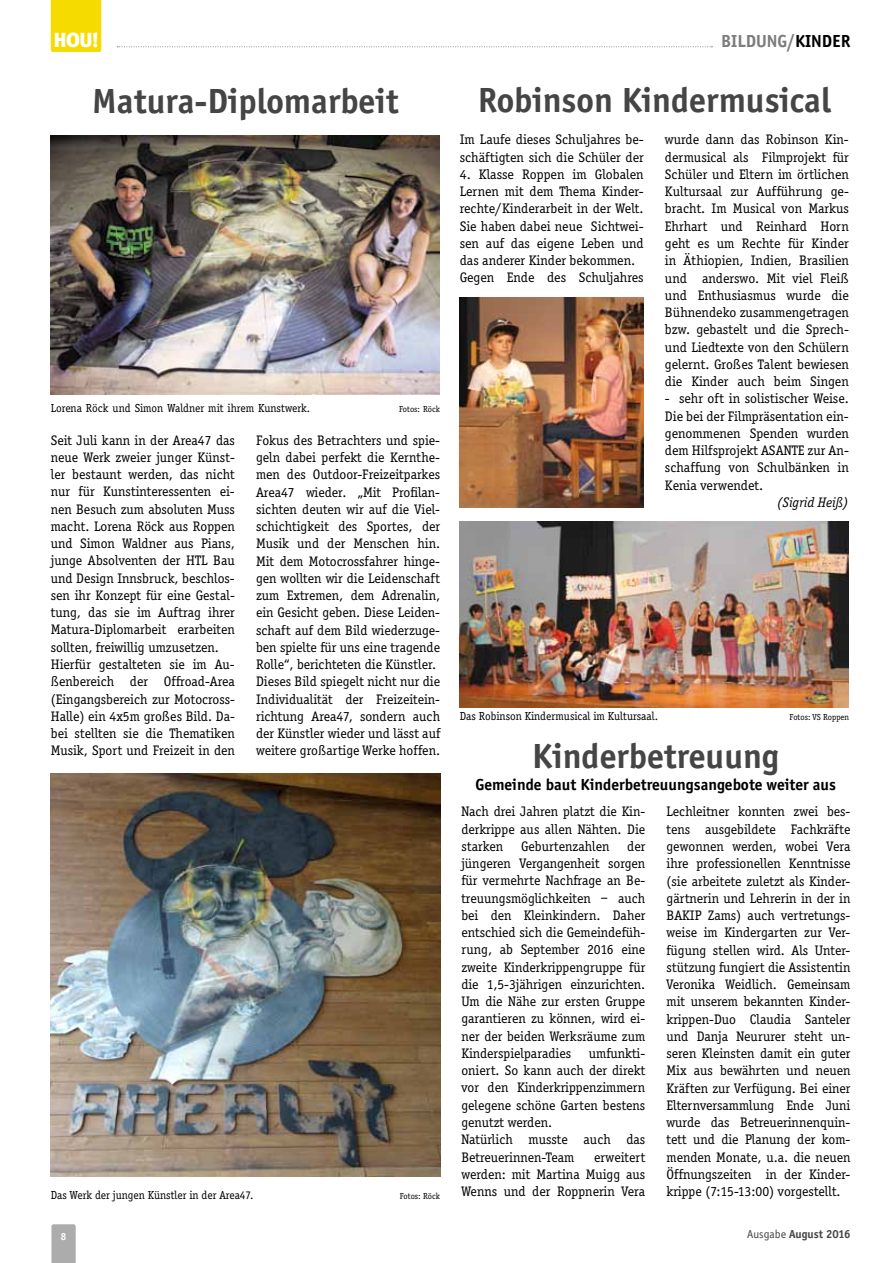
<style>
.page{position:relative;width:893px;height:1263px;background:#fff}
.page>*{position:absolute;margin:0;border:0;box-sizing:border-box;transform-origin:0 0}
.t1{font:700 36px "Officina Sans";color:#454545}
.t2{font:900 20.4px "Meta Plus";color:#fff}
.t3{font:700 18px "Officina Sans";color:#7c7c7c}
.t4{font:700 16.5px "Officina Sans";color:#000}
.t5{font:14.25px/17.2px "Officina Serif";color:#000;text-align:justify}
.t6{font:italic 14.25px "Officina Serif";color:#000}
.t7{font:12px "Officina Serif";color:#000}
.t8{font:700 12px "Officina Sans";color:#454545}
.t9{font:700 10.5px "Officina Sans";color:#fff}
.t10{font:9px "Officina Serif";color:#000}
.s1{color:#000}
.s2{font-weight:400}
</style>
<div class="page">
<svg style="left:51px;top:1224px;width:25px;height:39px"></svg>
<div style="left:51px;top:0;width:50px;height:52px;background:#f6db00"></div>
<svg style="left:117px;top:46px;width:595px;height:1px"></svg>
<img style="left:460px;top:298px;width:184px;height:210px">
<img style="left:460px;top:521px;width:389px;height:186px">
<img style="left:51px;top:773px;width:389px;height:403px">
<img style="left:51px;top:135px;width:389px;height:260px">
<h2 class="t2" style="left:53px;top:28px;width:47px">HOU!</h2>
<p class="t3" style="left:721px;top:30px;width:131px">BILDUNG/<span class="s1">KINDER</span></p>
<h1 class="t1" style="left:92px;top:79px;width:308px">Matura-Diplomarbeit</h1>
<p class="t7" style="left:51px;top:401px;width:261px">Lorena Röck und Simon Waldner mit ihrem Kunstwerk.</p>
<p class="t10" style="left:399px;top:404px;width:43px">Fotos: Röck</p>
<p class="t5" style="left:51px;top:431px;width:186px;text-align:left">Seit Juli kann in der Area47 das neue Werk zweier junger Künst&shy;ler bestaunt werden, das nicht nur für Kunstinteressenten ei&shy;nen Besuch zum absoluten Muss macht. Lorena Röck aus Roppen und Simon Waldner aus Pians, junge Absolventen der HTL Bau und Design Innsbruck, beschlos&shy;sen ihr Konzept für eine Gestal&shy;tung, das sie im Auftrag ihrer<br>Matura-Diplomarbeit erarbeiten sollten, freiwillig umzusetzen.<br>Hierfür gestalteten sie im Au&shy;ßenbereich der Offroad-Area (Eingangsbereich zur Motocross-<br>Halle) ein 4x5m großes Bild. Da&shy;bei stellten sie die Thematiken<br>Musik, Sport und Freizeit in den</p>
<p class="t5" style="left:256px;top:432px;width:186px;text-align:left">Fokus des Betrachters und spie&shy;geln dabei perfekt die Kernthe&shy;men des Outdoor-Freizeitparkes<br>Area47 wieder. „Mit Profilan&shy;sichten deuten wir auf die Viel&shy;schichtigkeit des Sportes, der<br>Musik und der Menschen hin.<br>Mit dem Motocrossfahrer hinge&shy;gen wollten wir die Leidenschaft zum Extremen, dem Adrenalin, ein Gesicht geben. Diese Leiden&shy;schaft auf dem Bild wiederzuge&shy;ben spielte für uns eine tragende<br>Rolle“, berichteten die Künstler.<br>Dieses Bild spiegelt nicht nur die<br>Individualität der Freizeitein&shy;richtung Area47, sondern auch der Künstler wieder und lässt auf weitere großartige Werke hoffen.</p>
<p class="t7" style="left:51px;top:1188px;width:204px">Das Werk der jungen Künstler in der Area47.</p>
<p class="t10" style="left:400px;top:1191px;width:42px">Fotos: Röck</p>
<h1 class="t1" style="left:478px;top:78px;width:354px">Robinson Kindermusical</h1>
<p class="t5" style="left:460px;top:131px;width:185px">Im Laufe dieses Schuljahres be&shy;schäftigten sich die Schüler der</p>
<p class="t5" style="left:460px;top:166px;width:185px;text-align:left">4. Klasse Roppen im Globalen<br>Lernen mit dem Thema Kinder&shy;rechte/Kinderarbeit in der Welt.<br>Sie haben dabei neue Sichtwei&shy;sen auf das eigene Leben und das anderer Kinder bekommen.<br>Gegen Ende des Schuljahres</p>
<p class="t5" style="left:665px;top:131px;width:185px">wurde dann das Robinson Kin&shy;dermusical als Filmprojekt für Schüler und Eltern im örtlichen Kultursaal zur Aufführung ge&shy;bracht. Im Musical von Markus Ehrhart und Reinhard Horn geht es um Rechte für Kinder in Äthiopien, Indien, Brasilien und anderswo. Mit viel Fleiß und Enthusiasmus wurde die Bühnendeko zusammengetragen bzw. gebastelt und die Sprech&shy;und Liedtexte von den Schülern gelernt. Großes Talent bewiesen die Kinder auch beim Singen</p>
<p class="t5" style="left:665px;top:390px;width:185px">- sehr oft in solistischer Weise.<br>Die bei der Filmpräsentation ein&shy;genommenen Spenden wurden dem Hilfsprojekt ASANTE zur An&shy;schaffung von Schulbänken in Kenia verwendet.</p>
<p class="t6" style="left:777px;top:494px;width:73px">(Sigrid Heiß)</p>
<p class="t7" style="left:460px;top:710px;width:200px">Das Robinson Kindermusical im Kultursaal.</p>
<p class="t10" style="left:789px;top:712px;width:61px">Fotos: VS Roppen</p>
<h1 class="t1" style="left:532px;top:735px;width:249px">Kinderbetreuung</h1>
<p class="t4" style="left:475px;top:774px;width:362px">Gemeinde baut Kinderbetreuungsangebote weiter aus</p>
<p class="t5" style="left:461px;top:803px;width:185px">Nach drei Jahren platzt die Kin&shy;derkrippe aus allen Nähten. Die starken</p>
<p class="t5" style="left:461px;top:838px;width:185px;text-indent:166px">der jüngeren Vergangenheit sorgen für vermehrte Nachfrage an Be&shy;treuungsmöglichkeiten – auch bei den Kleinkindern. Daher entschied sich die Gemeindefüh&shy;rung, ab September 2016 eine zweite Kinderkrippengruppe für die 1,5-3jährigen einzurichten.<br>Um die Nähe zur ersten Gruppe garantieren zu können, wird ei&shy;ner der beiden Werksräume zum Kinderspielparadies</p>
<p class="t5" style="left:521px;top:838px;width:90px">Geburtenzahlen</p>
<p class="t5" style="left:461px;top:1045px;width:185px;text-align:left;text-indent:128px">umfunkti&shy;oniert. So kann auch der direkt vor den Kinderkrippenzimmern gelegene schöne Garten bestens genutzt werden.<br>Natürlich musste auch das<br>Betreuerinnen-Team</p>
<p class="t5" style="left:461px;top:1148px;width:185px;text-indent:133px">erweitert werden: mit Martina Muigg aus Wenns und der Roppnerin Vera</p>
<p class="t5" style="left:666px;top:803px;width:185px">Lechleitner konnten zwei bes&shy;tens ausgebildete Fachkräfte gewonnen werden, wobei Vera ihre professionellen Kenntnisse (sie arbeitete zuletzt als Kinder&shy;gärtnerin und Lehrerin in der in BAKIP Zams) auch vertretungs&shy;weise im Kindergarten zur Ver&shy;fügung stellen wird. Als Unter&shy;stützung fungiert die Assistentin Veronika Weidlich. Gemeinsam mit unserem bekannten Kinder&shy;krippen-Duo Claudia Santeler und Danja Neururer steht un&shy;seren Kleinsten damit ein guter Mix aus bewährten und neuen Kräften zur Verfügung. Bei einer Elternversammlung Ende Juni wurde das Betreuerinnenquin&shy;tett und die Planung der kom&shy;menden Monate, u.a. die neuen Öffnungszeiten in der Kinder&shy;krippe (7:15-13:00) vorgestellt.</p>
<p class="t9" style="left:61px;top:1230px;width:7px">8</p>
<p class="t8" style="left:747px;top:1227px;width:105px"><span class="s2">Ausgabe</span> August 2016</p>
</div>
